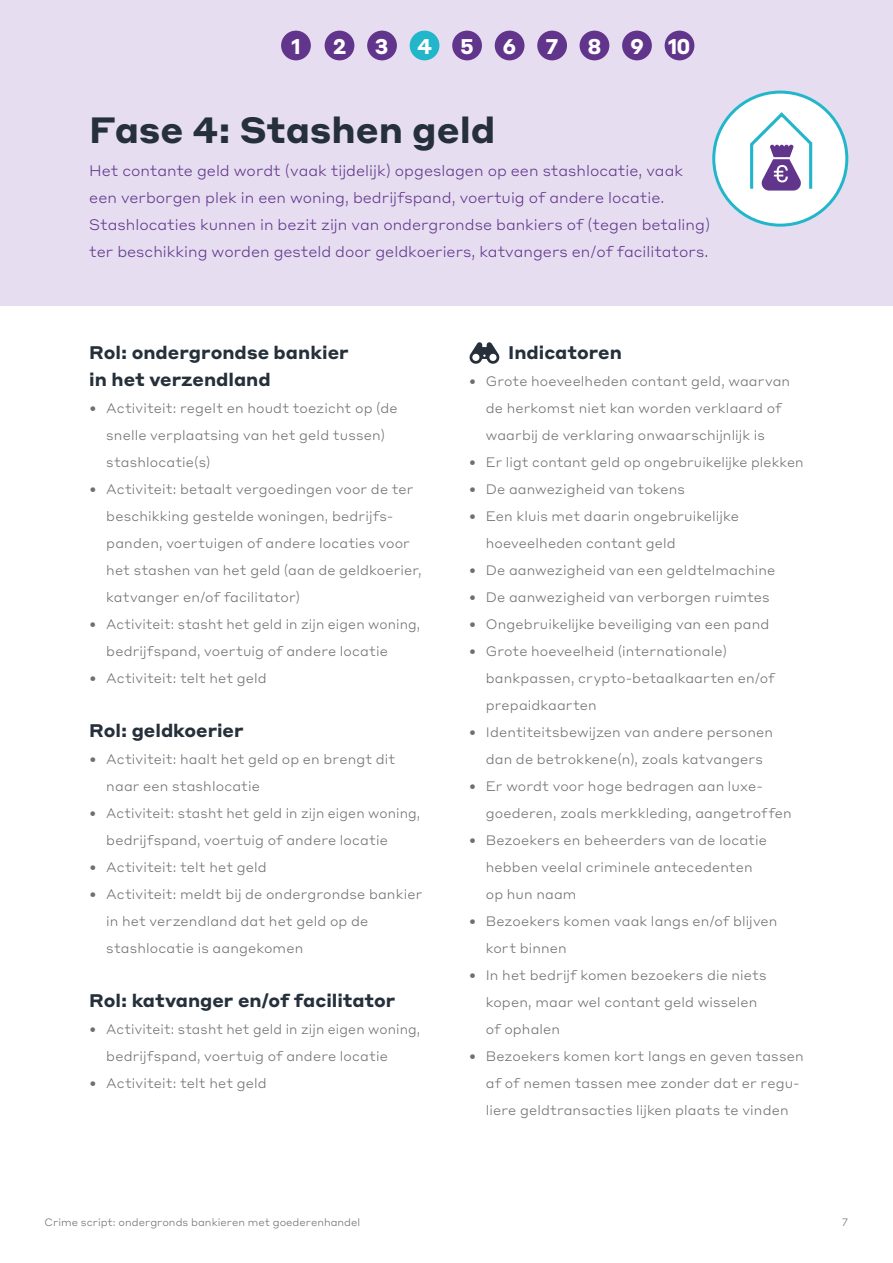
<style>
.page{position:relative;width:893px;height:1263px;background:#fff}
.page>*{position:absolute;margin:0;border:0;box-sizing:border-box;transform-origin:0 0}
.H1_donkergrijs_kleiner{font:700 36px "Styrene ALC";color:#25303b}
.H1_donkergrijs_kleiner-2{font:700 21px "Styrene ALC";color:#fff}
.H2_donker_grijs{font:700 18px/27px "Styrene ALC";color:#25303b}
.Intro_tekst_Paars_nog_kleiner{font:300 15px/27px "Styrene ALC";color:#62358c}
.Bullits_body_tekst{font:300 13.5px/27px "Styrene ALC";letter-spacing:.01em;color:#706f6f}
.t1{font:300 10.5px "Styrene ALC";color:#706f6f}
</style>
<div class="page">
<div style="left:0;top:0;width:893px;height:305px;background:#e6def0"></div>
<svg style="left:470px;top:342px;width:29px;height:22px"></svg>
<div style="left:714px;top:92px;width:133px;height:133px;background:#fff;border-radius:50%"></div>
<div style="left:712px;top:91px;width:136px;height:136px;border:3px solid #22b6ca;border-radius:50%"></div>
<svg style="left:750px;top:112px;width:63px;height:79px"></svg>
<div style="left:537px;top:31px;width:30px;height:29px;background:#62358c;border-radius:50%"></div>
<div style="left:495px;top:31px;width:29px;height:29px;background:#62358c;border-radius:50%"></div>
<div style="left:452px;top:31px;width:30px;height:29px;background:#62358c;border-radius:50%"></div>
<div style="left:367px;top:31px;width:30px;height:29px;background:#62358c;border-radius:50%"></div>
<div style="left:325px;top:31px;width:29px;height:29px;background:#62358c;border-radius:50%"></div>
<div style="left:281px;top:31px;width:30px;height:29px;background:#62358c;border-radius:50%"></div>
<div style="left:665px;top:31px;width:29px;height:29px;background:#62358c;border-radius:50%"></div>
<div style="left:622px;top:31px;width:30px;height:29px;background:#62358c;border-radius:50%"></div>
<div style="left:580px;top:31px;width:29px;height:29px;background:#62358c;border-radius:50%"></div>
<div style="left:410px;top:31px;width:29px;height:29px;background:#22b6ca;border-radius:50%"></div>
<h2 class="H1_donkergrijs_kleiner-2" style="left:291px;top:28px;width:11px">1</h2>
<h2 class="H1_donkergrijs_kleiner-2" style="left:333px;top:28px;width:15px">2</h2>
<h2 class="H1_donkergrijs_kleiner-2" style="left:375px;top:28px;width:15px">3</h2>
<h1 class="H1_donkergrijs_kleiner-2" style="left:417px;top:28px;width:17px">4</h1>
<h2 class="H1_donkergrijs_kleiner-2" style="left:460px;top:28px;width:15px">5</h2>
<h2 class="H1_donkergrijs_kleiner-2" style="left:503px;top:28px;width:15px">6</h2>
<h2 class="H1_donkergrijs_kleiner-2" style="left:546px;top:28px;width:15px">7</h2>
<h2 class="H1_donkergrijs_kleiner-2" style="left:587px;top:28px;width:16px">8</h2>
<h2 class="H1_donkergrijs_kleiner-2" style="left:630px;top:28px;width:62px">9 10</h2>
<h1 class="H1_donkergrijs_kleiner" style="left:89px;top:100px;width:408px">Fase 4: Stashen geld</h1>
<p class="Intro_tekst_Paars_nog_kleiner" style="left:89px;top:156px;width:622px">Het contante geld wordt (vaak tijdelijk) opgeslagen op een stashlocatie, vaak een verborgen plek in een woning, bedrijfspand, voertuig of andere locatie.<br>Stashlocaties kunnen in bezit zijn van ondergrondse bankiers of (tegen betaling) ter beschikking worden gesteld door geldkoeriers, katvangers en/of facilitators.</p>
<h2 class="H2_donker_grijs" style="left:89px;top:338px;width:261px">Rol: ondergrondse bankier in het verzendland</h2>
<p class="Bullits_body_tekst" style="left:106px;top:394px;width:293px;text-indent:-17px">• Activiteit: regelt en houdt toezicht op (de snelle verplaatsing van het geld tussen) stashlocatie(s)</p>
<p class="Bullits_body_tekst" style="left:106px;top:475px;width:317px;text-indent:-17px">• Activiteit: betaalt vergoedingen voor de ter beschikking gestelde woningen, bedrijfs&shy;panden, voertuigen of andere locaties voor het stashen van het geld (aan de geldkoerier, katvanger en/of facilitator)</p>
<p class="Bullits_body_tekst" style="left:106px;top:610px;width:316px;text-indent:-17px">• Activiteit: stasht het geld in zijn eigen woning, bedrijfspand, voertuig of andere locatie</p>
<p class="Bullits_body_tekst" style="left:89px;top:664px;width:179px">• Activiteit: telt het geld</p>
<h2 class="H2_donker_grijs" style="left:89px;top:716px;width:156px">Rol: geldkoerier</h2>
<p class="Bullits_body_tekst" style="left:106px;top:745px;width:291px;text-indent:-17px">• Activiteit: haalt het geld op en brengt dit naar een stashlocatie</p>
<p class="Bullits_body_tekst" style="left:106px;top:799px;width:316px;text-indent:-17px">• Activiteit: stasht het geld in zijn eigen woning, bedrijfspand, voertuig of andere locatie</p>
<p class="Bullits_body_tekst" style="left:89px;top:853px;width:179px">• Activiteit: telt het geld</p>
<p class="Bullits_body_tekst" style="left:106px;top:880px;width:318px;text-indent:-17px">• Activiteit: meldt bij de ondergrondse bankier in het verzendland dat het geld op de stashlocatie is aangekomen</p>
<h2 class="H2_donker_grijs" style="left:89px;top:986px;width:308px">Rol: katvanger en/of facilitator</h2>
<p class="Bullits_body_tekst" style="left:106px;top:1015px;width:316px;text-indent:-17px">• Activiteit: stasht het geld in zijn eigen woning, bedrijfspand, voertuig of andere locatie</p>
<p class="Bullits_body_tekst" style="left:89px;top:1069px;width:179px">• Activiteit: telt het geld</p>
<h2 class="H2_donker_grijs" style="left:508px;top:338px;width:115px">Indicatoren</h2>
<p class="Bullits_body_tekst" style="left:486px;top:367px;width:306px;text-indent:-17px">• Grote hoeveelheden contant geld, waarvan de herkomst niet kan worden verklaard of waarbij de verklaring onwaarschijnlijk is</p>
<p class="Bullits_body_tekst" style="left:469px;top:448px;width:336px">• Er ligt contant geld op ongebruikelijke plekken</p>
<p class="Bullits_body_tekst" style="left:469px;top:475px;width:218px">• De aanwezigheid van tokens</p>
<p class="Bullits_body_tekst" style="left:486px;top:502px;width:255px;text-indent:-17px">• Een kluis met daarin ongebruikelijke hoeveelheden contant geld</p>
<p class="Bullits_body_tekst" style="left:469px;top:556px;width:308px">• De aanwezigheid van een geldtelmachine</p>
<p class="Bullits_body_tekst" style="left:469px;top:583px;width:302px">• De aanwezigheid van verborgen ruimtes</p>
<p class="Bullits_body_tekst" style="left:469px;top:610px;width:302px">• Ongebruikelijke beveiliging van een pand</p>
<p class="Bullits_body_tekst" style="left:486px;top:637px;width:290px;text-indent:-17px">• Grote hoeveelheid (internationale) bankpassen, crypto- betaalkaarten en/of prepaidkaarten</p>
<p class="Bullits_body_tekst" style="left:469px;top:718px;width:306px;text-align:center">• Identiteitsbewijzen van andere personen dan de betrokkene(n), zoals katvangers</p>
<p class="Bullits_body_tekst" style="left:486px;top:772px;width:308px;text-indent:-17px">• Er wordt voor hoge bedragen aan luxe&shy;goederen, zoals merkkleding, aangetroffen</p>
<p class="Bullits_body_tekst" style="left:486px;top:826px;width:283px;text-indent:-17px">• Bezoekers en beheerders van de locatie hebben veelal criminele antecedenten op hun naam</p>
<p class="Bullits_body_tekst" style="left:486px;top:907px;width:293px;text-indent:-17px">• Bezoekers komen vaak langs en/of blijven kort binnen</p>
<p class="Bullits_body_tekst" style="left:486px;top:961px;width:282px;text-indent:-17px">• In het bedrijf komen bezoekers die niets kopen, maar wel contant geld wisselen of ophalen</p>
<p class="Bullits_body_tekst" style="left:486px;top:1042px;width:319px;text-indent:-17px">• Bezoekers komen kort langs en geven tassen af of nemen tassen mee zonder dat er regu&shy;liere geldtransacties lijken plaats te vinden</p>
<p class="t1" style="left:45px;top:1214px;width:317px">Crime script: ondergronds bankieren met goederenhandel</p>
<p class="t1" style="left:842px;top:1214px;width:8px">7</p>
</div>
